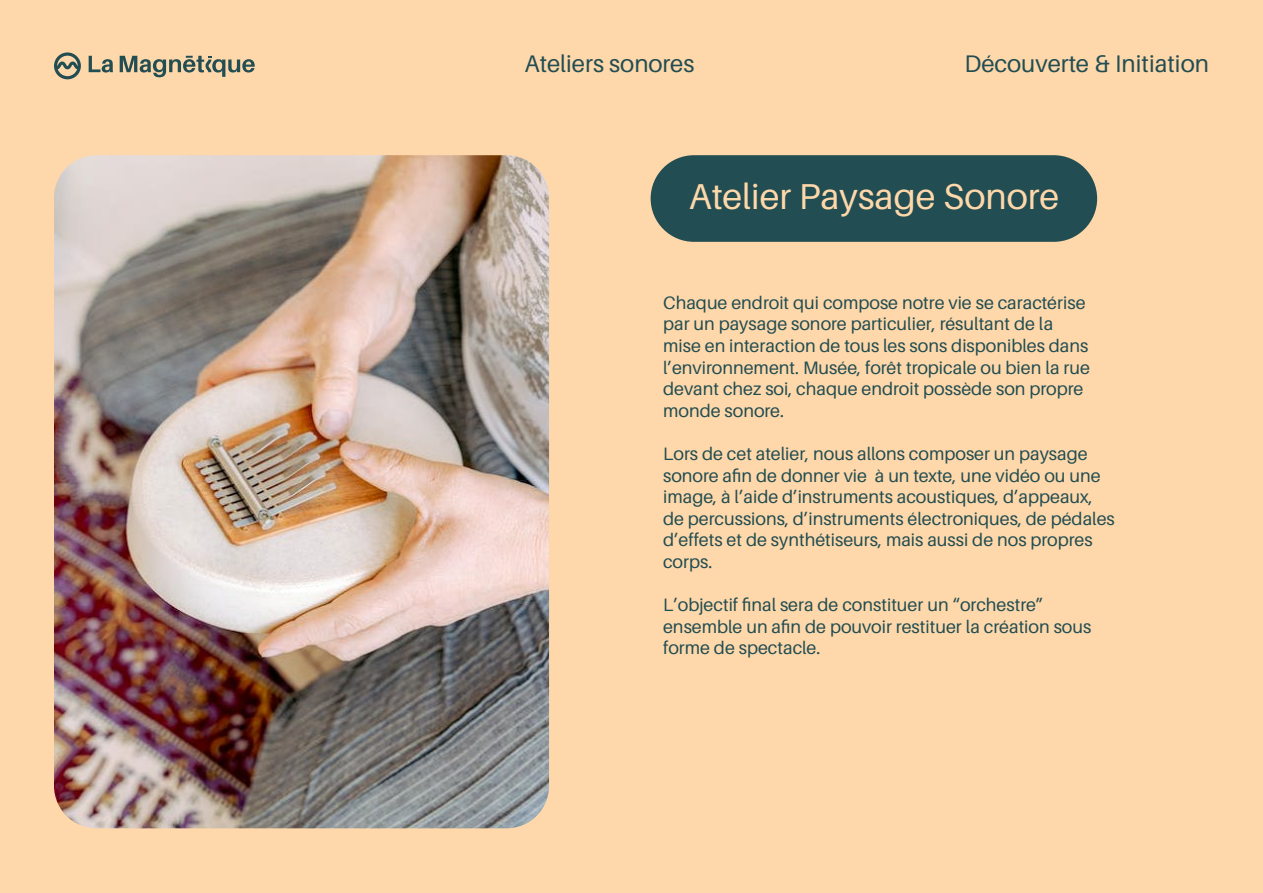
<style>
.page{position:relative;width:1263px;height:893px;background:#fed8aa}
.page>*{position:absolute;margin:0;border:0;box-sizing:border-box;transform-origin:0 0}
.t1{font:36px "Aileron";color:#fed8aa}
.t2{font:24px "Aileron";color:#224d52}
.t3{font:18px/21.6px "Aileron";color:#224d52}
</style>
<div class="page">
<svg style="left:89px;top:56px;width:24px;height:17px"></svg>
<svg style="left:120px;top:56px;width:135px;height:21px"></svg>
<svg style="left:54px;top:52px;width:27px;height:27px"></svg>
<img style="left:54px;top:155px;width:495px;height:673px">
<div style="left:651px;top:155px;width:446px;height:87px;background:#224d52;border-radius:43px"></div>
<h2 class="t2" style="left:525px;top:51px;width:171px">Ateliers sonores</h2>
<h2 class="t2" style="left:964px;top:51px;width:246px">Découverte &amp; Initiation</h2>
<h1 class="t1" style="left:689px;top:177px;width:372px">Atelier Paysage Sonore</h1>
<p class="t3" style="left:663px;top:292px;width:428px">Chaque endroit qui compose notre vie se caractérise par un paysage sonore particulier, résultant de la mise en interaction de tous les sons disponibles dans l’environnement. Musée, forêt tropicale ou bien la rue devant chez soi, chaque endroit possède son propre monde sonore.</p>
<p class="t3" style="left:663px;top:443px;width:453px">Lors de cet atelier, nous allons composer un paysage sonore afin de donner vie à un texte, une vidéo ou une image, à l’aide d’instruments acoustiques, d’appeaux, de percussions, d’instruments électroniques, de pédales d’effets et de synthétiseurs, mais aussi de nos propres corps.</p>
<p class="t3" style="left:663px;top:594px;width:430px">L’objectif final sera de constituer un “orchestre” ensemble un afin de pouvoir restituer la création sous forme de spectacle.</p>
</div>
